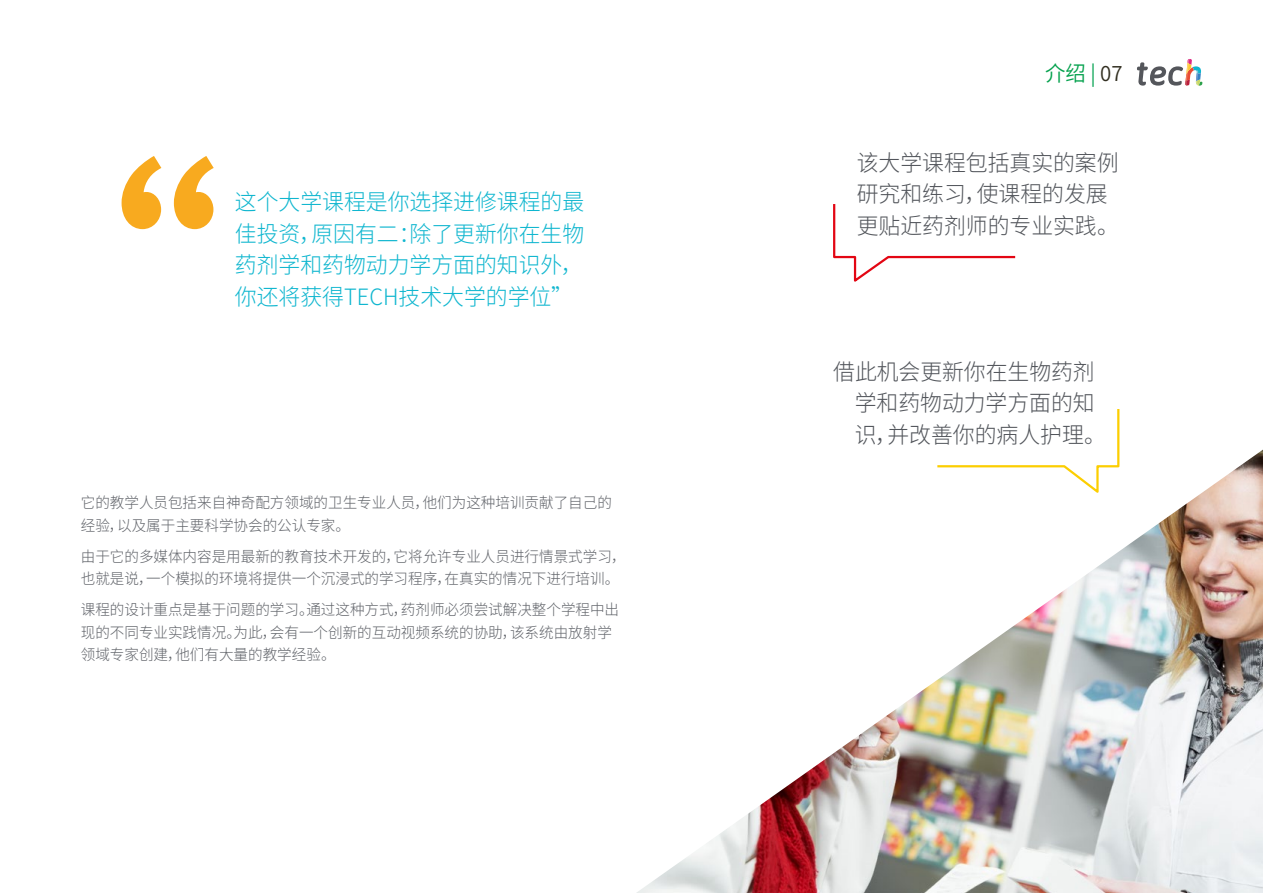
<style>
.page{position:relative;width:1263px;height:893px;background:#fff}
.page>*{position:absolute;margin:0;border:0;box-sizing:border-box;transform-origin:0 0}
.t1{font:300 22.5px/31.5px "Source Han Sans CN";color:#52555b}
.t2{font:300 22.5px/31.5px "Source Han Sans CN";color:#0fb6cf;text-align:justify}
.t3{font:21px "Source Han Sans CN";color:#04a14d}
.t4{font:300 15px/22.5px "Source Han Sans CN";color:#61646a}
.s1{color:#00a04e}
.s2{color:#312e20}
</style>
<div class="page">
<svg style="left:122px;top:156px;width:92px;height:73px"></svg>
<svg style="left:1117px;top:409px;width:3px;height:41px"></svg>
<svg style="left:833px;top:204px;width:183px;height:78px"></svg>
<img style="left:637px;top:450px;width:626px;height:443px">
<svg style="left:1137px;top:59px;width:65px;height:27px"></svg>
<h1 class="t2" style="left:235px;top:187px;width:351px">这个大学课程是你选择进修课程的最佳投资，原因有二：除了更新你在生物药剂学和药物动力学方面的知识外，你还将获得TECH技术大学的学位”</h1>
<p class="t4" style="left:81px;top:492px;width:533px">它的教学人员包括来自神奇配方领域的卫生专业人员，他们为这种培训贡献了自己的经验，以及属于主要科学协会的公认专家。</p>
<p class="t4" style="left:81px;top:545px;width:546px">由于它的多媒体内容是用最新的教育技术开发的，它将允许专业人员进行情景式学习，也就是说，一个模拟的环境将提供一个沉浸式的学习程序，在真实的情况下进行培训。</p>
<p class="t4" style="left:81px;top:599px;width:540px">课程的设计重点是基于问题的学习。通过这种方式，药剂师必须尝试解决整个学程中出现的不同专业实践情况。为此，会有一个创新的互动视频系统的协助，该系统由放射学领域专家创建，他们有大量的教学经验。</p>
<h2 class="t3" style="left:1045px;top:61px;width:79px">介绍 <span class="s1">|</span> <span class="s2">07</span></h2>
<h1 class="t1" style="left:857px;top:147px;width:264px">该大学课程包括真实的案例研究和练习，使课程的发展更贴近药剂师的专业实践。</h1>
<h1 class="t1" style="left:855px;top:356px;width:253px;text-indent:-21px">借此机会更新你在生物药剂学和药物动力学方面的知识，并改善你的病人护理。</h1>
</div>
